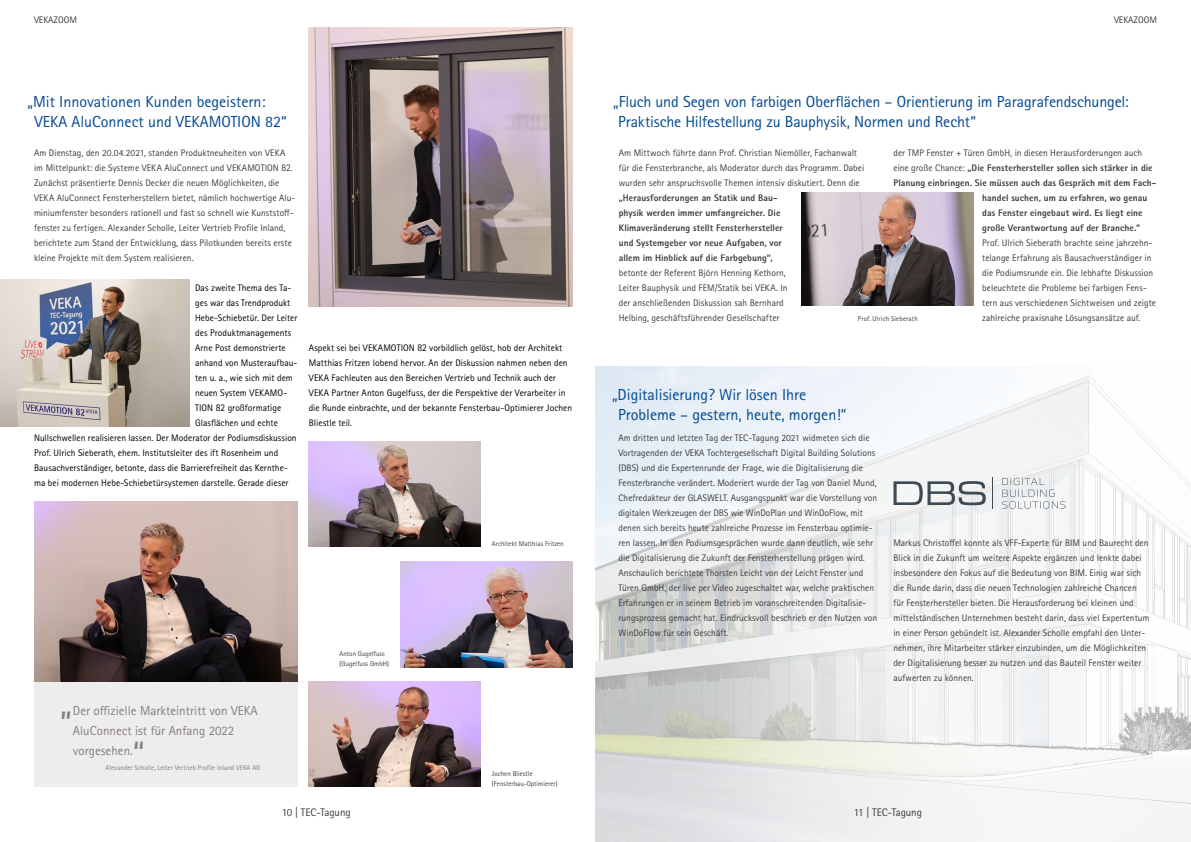
<style>
.page{position:relative;width:1191px;height:842px;background:#fff}
.page>*{position:absolute;margin:0;border:0;box-sizing:border-box;transform-origin:0 0}
.t1{font:34px "Rotis Sans Serif Std";color:#867e7a}
.t2{font:16px/20px "Rotis Sans Serif Std";color:#034991}
.t3{font:13px/20px "Rotis Sans Serif Std";color:#867e7a}
.t4{font:11px "Rotis Sans Serif Std";letter-spacing:-.005em;color:#3c3c3b}
.t5{font:9.5px/15px "Rotis Sans Serif Std";color:#3c3c3b}
.t6{font:9.5px/15px "Rotis Sans Serif Std";color:#000}
.t7{font:800 9.5px/15px "Rotis Sans Serif Std";letter-spacing:.005em;color:#3c3c3b}
.t8{font:7px/10px "Rotis Sans Serif Std";color:#3c3c3b}
.t9{font:7px "Rotis Sans Serif Std";color:#867e7a}
.s1{font-size:10.4px}
.s2{font-weight:400}
</style>
<div class="page">
<img style="left:595px;top:366px;width:596px;height:476px">
<div style="left:34px;top:516px;width:263px;height:270px;background:#ededed"></div>
<img style="left:34px;top:501px;width:263px;height:180px">
<img style="left:309px;top:681px;width:171px;height:105px">
<img style="left:309px;top:441px;width:171px;height:105px">
<img style="left:400px;top:561px;width:172px;height:106px">
<img style="left:309px;top:28px;width:263px;height:278px">
<svg style="left:893px;top:481px;width:92px;height:24px"></svg>
<svg style="left:1002px;top:478px;width:63px;height:31px"></svg>
<hr style="left:992px;top:477px;width:1px;height:32px;background:#3c4a55">
<img style="left:0;top:279px;width:189px;height:147px">
<img style="left:802px;top:193px;width:171px;height:113px">
<p class="t5" style="left:34px;top:12px;width:44px">VEKAZOOM</p>
<p class="t5" style="left:1114px;top:12px;width:44px">VEKAZOOM</p>
<h2 class="t2" style="left:34px;top:92px;width:254px;text-indent:-7px">„Mit Innovationen Kunden begeistern:<br>VEKA AluConnect und VEKAMOTION 82“</h2>
<p class="t5" style="left:34px;top:145px;width:263px">Am Dienstag, den 20.04.2021, standen Produktneuheiten von VEKA im Mittelpunkt: die Systeme VEKA AluConnect und VEKAMOTION <span class="s1">82</span>.<br>Zunächst präsentierte Dennis Decker die neuen Möglichkeiten, die VEKA AluConnect Fensterherstellern bietet, nämlich hochwertige Alu&shy;miniumfenster besonders rationell und fast so schnell wie Kunststoff&shy;fenster zu fertigen. Alexander Scholle, Leiter Vertrieb Profile Inland, berichtete zum Stand der Entwicklung, dass Pilotkunden bereits erste kleine Projekte mit dem System realisieren.</p>
<p class="t6" style="left:195px;top:280px;width:98px">Das zweite Thema des Ta-</p>
<p class="t6" style="left:195px;top:295px;width:97px">ges war das Trendprodukt</p>
<p class="t6" style="left:195px;top:310px;width:104px">Hebe-Schiebetür. Der Leiter</p>
<p class="t6" style="left:195px;top:325px;width:98px">des Produktmanagements</p>
<p class="t6" style="left:195px;top:340px;width:92px">Arne Post demonstrierte</p>
<p class="t6" style="left:195px;top:355px;width:104px">anhand von Musteraufbau-</p>
<p class="t6" style="left:195px;top:370px;width:99px">ten u. a., wie sich mit dem</p>
<p class="t6" style="left:195px;top:385px;width:94px">neuen System VEKAMO-</p>
<p class="t6" style="left:195px;top:400px;width:88px">TION <span class="s1">82</span> großformatige</p>
<p class="t6" style="left:195px;top:415px;width:84px">Glasflächen und echte</p>
<p class="t6" style="left:34px;top:430px;width:264px">Nullschwellen realisieren lassen. Der Moderator der Podiumsdiskussion</p>
<p class="t6" style="left:34px;top:445px;width:246px">Prof. Ulrich Sieberath, ehem. Institutsleiter des ift Rosenheim und</p>
<p class="t6" style="left:34px;top:460px;width:255px">Bausachverständiger, betonte, dass die Barrierefreiheit das Kernthe-</p>
<p class="t6" style="left:34px;top:475px;width:256px">ma bei modernen Hebe-Schiebetürsystemen darstelle. Gerade dieser</p>
<p class="t6" style="left:309px;top:340px;width:265px">Aspekt sei bei VEKAMOTION <span class="s1">82</span> vorbildlich gelöst, hob der Architekt Matthias Fritzen lobend hervor. An der Diskussion nahmen neben den VEKA Fachleuten aus den Bereichen Vertrieb und Technik auch der VEKA Partner Anton Gugelfuss, der die Perspektive der Verarbeiter in die Runde einbrachte, und der bekannte Fensterbau-Optimierer Jochen Bliestle teil.</p>
<p class="t8" style="left:492px;top:539px;width:73px">Architekt Matthias Fritzen</p>
<h1 class="t1" style="left:60px;top:683px;width:13px">„</h1>
<h3 class="t3" style="left:73px;top:700px;width:186px">Der offizielle Markteintritt von VEKA<br>AluConnect ist für Anfang 2022 vorgesehen.</h3>
<p class="t9" style="left:106px;top:763px;width:156px">Alexander Scholle, Leiter Vertrieb Profile Inland VEKA AG</p>
<h1 class="t1" style="left:133px;top:733px;width:13px">“</h1>
<p class="t8" style="left:339px;top:648px;width:51px">Anton Gugelfuss (Gugelfuss GmbH)</p>
<p class="t8" style="left:492px;top:769px;width:67px">Jochen Bliestle (Fensterbau-Optimierer)</p>
<p class="t4" style="left:282px;top:806px;width:70px">10 | TEC-Tagung</p>
<h2 class="t2" style="left:618px;top:92px;width:512px;text-indent:-5px">„Fluch und Segen von farbigen Oberflächen – Orientierung im Paragrafendschungel:<br>Praktische Hilfestellung zu Bauphysik, Normen und Recht“</h2>
<p class="t5" style="left:619px;top:145px;width:247px">Am Mittwoch führte dann Prof. Christian Niemöller, Fachanwalt für die Fensterbranche, als Moderator durch das Programm. Dabei wurden sehr anspruchsvolle Themen intensiv diskutiert. Denn die</p>
<p class="t7" style="left:619px;top:190px;width:165px">„Herausforderungen an Statik und Bau&shy;physik werden immer umfangreicher. Die Klimaveränderung stellt Fensterhersteller und Systemgeber vor neue Aufgaben, vor allem im Hinblick auf die Farbgebung“,</p>
<p class="t5" style="left:619px;top:265px;width:170px">betonte der Referent Björn Henning Kethorn, Leiter Bauphysik und FEM/Statik bei VEKA. In der anschließenden Diskussion sah Bernhard Helbing, geschäftsführender Gesellschafter</p>
<p class="t5" style="left:893px;top:145px;width:250px">der TMP Fenster + Türen GmbH, in diesen Herausforderungen auch</p>
<p class="t7" style="left:893px;top:160px;width:261px"><span class="s2">eine große Chance:</span> „Die Fensterhersteller sollen sich stärker in die</p>
<p class="t7" style="left:893px;top:175px;width:264px">Planung einbringen. Sie müssen auch das Gespräch mit dem Fach-</p>
<p class="t7" style="left:982px;top:190px;width:167px">handel suchen, um zu erfahren, wo genau</p>
<p class="t7" style="left:982px;top:205px;width:162px">das Fenster eingebaut wird. Es liegt eine</p>
<p class="t7" style="left:982px;top:220px;width:159px">große Verantwortung auf der Branche.“</p>
<p class="t5" style="left:982px;top:235px;width:175px">Prof. Ulrich Sieberath brachte seine jahrzehn&shy;telange Erfahrung als Bausachverständiger in die Podiumsrunde ein. Die lebhafte Diskussion beleuchtete die Probleme bei farbigen Fens&shy;tern aus verschiedenen Sichtweisen und zeigte zahlreiche praxisnahe Lösungsansätze auf.</p>
<p class="t8" style="left:858px;top:314px;width:61px">Prof. Ulrich Sieberath</p>
<h2 class="t2" style="left:618px;top:384px;width:230px;text-indent:-6px">„Digitalisierung? Wir lösen Ihre<br>Probleme – gestern, heute, morgen!“</h2>
<p class="t5" style="left:618px;top:431px;width:260px">Am dritten und letzten Tag der TEC-Tagung 2021 widmeten sich die Vortragenden der VEKA Tochtergesellschaft Digital Building Solutions (DBS) und die Expertenrunde der Frage, wie die Digitalisierung die Fensterbranche verändert. Moderiert wurde der Tag von Daniel Mund, Chefredakteur der GLASWELT. Ausgangspunkt war die Vorstellung von digitalen Werkzeugen der DBS wie WinDoPlan und WinDoFlow, mit denen sich bereits heute zahlreiche Prozesse im Fensterbau optimie&shy;ren lassen. In den Podiumsgesprächen wurde dann deutlich, wie sehr die Digitalisierung die Zukunft der Fensterherstellung prägen wird.<br>Anschaulich berichtete Thorsten Leicht von der Leicht Fenster und Türen GmbH, der live per Video zugeschaltet war, welche praktischen Erfahrungen er in seinem Betrieb im voranschreitenden Digitalisie&shy;rungsprozess gemacht hat. Eindrucksvoll beschrieb er den Nutzen von WinDoFlow für sein Geschäft.</p>
<p class="t5" style="left:893px;top:535px;width:258px">Markus Christoffel konnte als VFF-Experte für BIM und Baurecht den Blick in die Zukunft um weitere Aspekte ergänzen und lenkte dabei insbesondere den Fokus auf die Bedeutung von BIM. Einig war sich die Runde darin, dass die neuen Technologien zahlreiche Chancen für Fensterhersteller bieten. Die Herausforderung bei kleinen und mittelständischen Unternehmen besteht darin, dass viel Expertentum in einer Person gebündelt ist. Alexander Scholle empfahl den Unter&shy;nehmen, ihre Mitarbeiter stärker einzubinden, um die Möglichkeiten der Digitalisierung besser zu nutzen und das Bauteil Fenster weiter aufwerten zu können.</p>
<p class="t4" style="left:853px;top:806px;width:70px">11 | TEC-Tagung</p>
</div>
